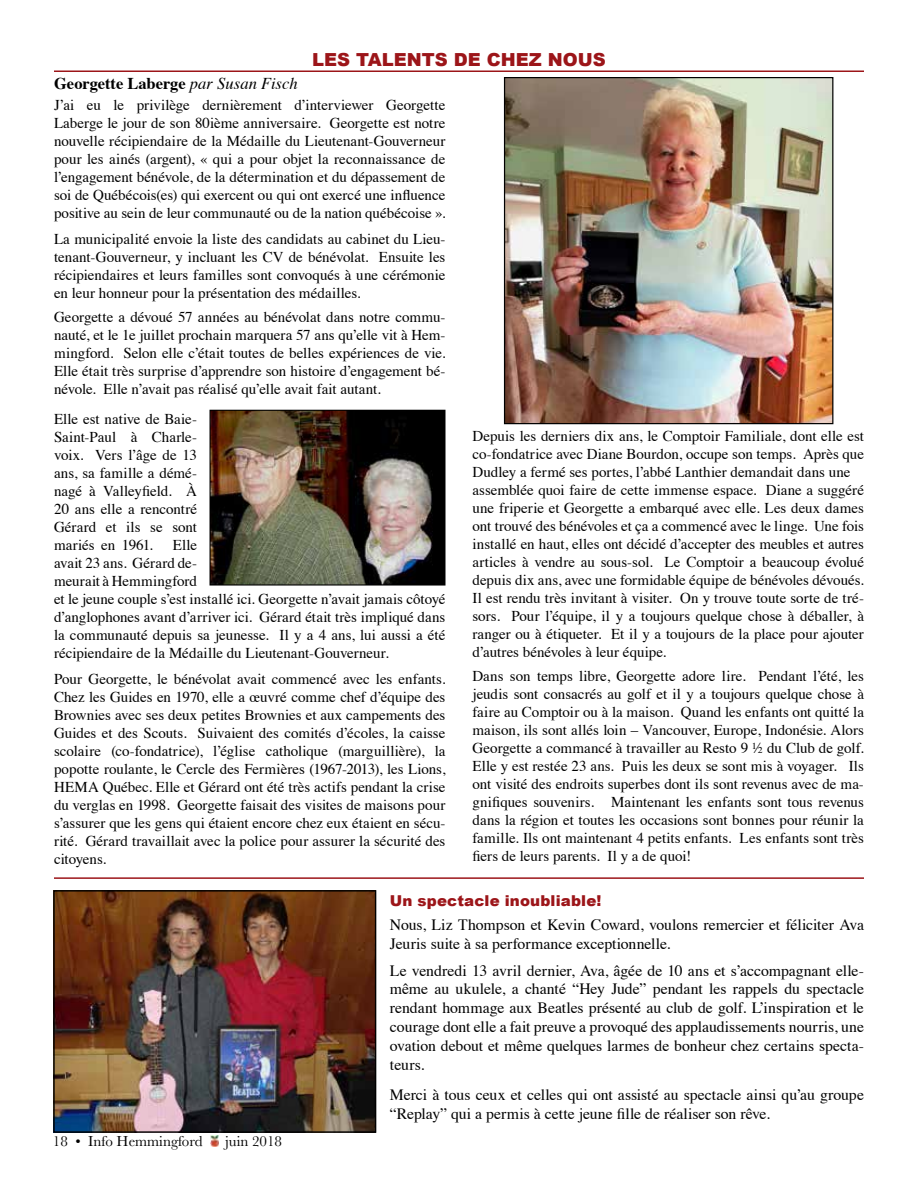
<style>
.page{position:relative;width:918px;height:1188px;background:#fff}
.page>*{position:absolute;margin:0;border:0;box-sizing:border-box;transform-origin:0 0}
.t1{font:900 18px "Arial";color:#9c1519}
.t2{font:700 16.5px "Times";letter-spacing:-.005em;color:#000}
.t3{font:15.75px/18.9px "Times";letter-spacing:-.005em;color:#000}
.t4{font:15px/18px "Times";color:#000;text-align:justify}
.t5{font:15px "Baskerville";color:#000}
.t6{font:900 15px "Arial";letter-spacing:.01em;color:#9c1519}
.s1{font-weight:400;font-style:italic}
</style>
<div class="page">
<hr style="left:54px;top:70px;width:810px;height:2px;background:#9c1519">
<svg style="left:211px;top:1136px;width:8px;height:11px"></svg>
<img style="left:506px;top:79px;width:325px;height:343px">
<div style="left:504px;top:77px;width:329px;height:347px;border:1px solid #000"></div>
<img style="left:212px;top:412px;width:232px;height:172px">
<div style="left:210px;top:410px;width:236px;height:176px;border:1px solid #000"></div>
<hr style="left:54px;top:877px;width:810px;height:2px;background:#9c1519">
<img style="left:55px;top:892px;width:319px;height:239px">
<div style="left:53px;top:890px;width:323px;height:243px;border:1px solid #000"></div>
<p class="t1" style="left:312px;top:46px;width:295px">LES TALENTS DE CHEZ NOUS</p>
<p class="t2" style="left:54px;top:68px;width:245px">Georgette Laberge <span class="s1">par Susan Fisch</span></p>
<p class="t4" style="left:54px;top:95px;width:393px">J’ai eu le privilège dernièrement d’interviewer Georgette Laberge le jour de son 80ième anniversaire. Georgette est notre nouvelle récipiendaire de la Médaille du Lieutenant-Gouverneur pour les ainés (argent), « qui a pour objet la reconnaissance de l’engagement bénévole, de la détermination et du dépassement de soi de Québécois(es) qui exercent ou qui ont exercé une influence positive au sein de leur communauté ou de la nation québécoise ».</p>
<p class="t4" style="left:54px;top:228px;width:393px">La municipalité envoie la liste des candidats au cabinet du Lieu&shy;tenant-Gouverneur, y incluant les CV de bénévolat. Ensuite les récipiendaires et leurs familles sont convoqués à une cérémonie en leur honneur pour la présentation des médailles.</p>
<p class="t4" style="left:54px;top:306px;width:393px">Georgette a dévoué 57 années au bénévolat dans notre commu&shy;nauté, et le 1e juillet prochain marquera 57 ans qu’elle vit à Hem&shy;mingford. Selon elle c’était toutes de belles expériences de vie.<br>Elle était très surprise d’apprendre son histoire d’engagement bé&shy;névole. Elle n’avait pas réalisé qu’elle avait fait autant.</p>
<p class="t4" style="left:54px;top:408px;width:145px">Elle est native de Baie-Saint-Paul à Charle&shy;voix. Vers l’âge de 13 ans, sa famille a démé&shy;nagé à Valleyfield. À 20 ans elle a rencontré Gérard et ils se sont mariés en 1961.</p>
<p class="t4" style="left:472px;top:426px;width:393px;text-align:left">Depuis les derniers dix ans, le Comptoir Familiale, dont elle est co-fondatrice avec Diane Bourdon, occupe son temps. Après que Dudley a fermé ses portes, l’abbé Lanthier demandait dans une assemblée quoi faire de cette immense espace. Diane a suggéré une friperie et Georgette a embarqué avec elle. Les deux dames ont trouvé des bénévoles et ça a commencé avec le linge. Une fois installé en haut, elles ont décidé d’accepter des meubles et autres articles à vendre au sous-sol. Le Comptoir a beaucoup évolué depuis dix ans, avec une formidable équipe de bénévoles dévoués.<br>Il est rendu très invitant à visiter. On y trouve toute sorte de tré&shy;sors. Pour l’équipe, il y a toujours quelque chose à déballer, à ranger ou à étiqueter. Et il y a toujours de la place pour ajouter d’autres bénévoles à leur équipe.</p>
<p class="t4" style="left:472px;top:666px;width:393px">Dans son temps libre, Georgette adore lire. Pendant l’été, les jeudis sont consacrés au golf et il y a toujours quelque chose à faire au Comptoir ou à la maison. Quand les enfants ont quitté la maison, ils sont allés loin – Vancouver, Europe, Indonésie. Alors Georgette a commancé à travailler au Resto 9 ½ du Club de golf.<br>Elle y est restée 23 ans. Puis les deux se sont mis à voyager. Ils ont visité des endroits superbes dont ils sont revenus avec de ma&shy;gnifiques souvenirs. Maintenant les enfants sont tous revenus dans la région et toutes les occasions sont bonnes pour réunir la famille. Ils ont maintenant 4 petits enfants. Les enfants sont très fiers de leurs parents. Il y a de quoi!</p>
<p class="t4" style="left:54px;top:534px;width:393px;text-align:left;text-indent:119px">Elle<br>avait 23 ans. Gérard de-<br>meurait à Hemmingford<br>et le jeune couple s’est installé ici. Georgette n’avait jamais côtoyé d’anglophones avant d’arriver ici. Gérard était très impliqué dans la communauté depuis sa jeunesse. Il y a 4 ans, lui aussi a été récipiendaire de la Médaille du Lieutenant-Gouverneur.</p>
<p class="t4" style="left:54px;top:669px;width:393px">Pour Georgette, le bénévolat avait commencé avec les enfants.<br>Chez les Guides en 1970, elle a œuvré comme chef d’équipe des Brownies avec ses deux petites Brownies et aux campements des Guides et des Scouts. Suivaient des comités d’écoles, la caisse scolaire (co-fondatrice), l’église catholique (marguillière), la popotte roulante, le Cercle des Fermières (1967-2013), les Lions, HEMA Québec. Elle et Gérard ont été très actifs pendant la crise du verglas en 1998. Georgette faisait des visites de maisons pour s’assurer que les gens qui étaient encore chez eux étaient en sécu&shy;rité. Gérard travaillait avec la police pour assurer la sécurité des citoyens.</p>
<p class="t6" style="left:390px;top:889px;width:213px">Un spectacle inoubliable!</p>
<p class="t3" style="left:390px;top:914px;width:476px">Nous, Liz Thompson et Kevin Coward, voulons remercier et féliciter Ava<br>Jeuris suite à sa performance exceptionnelle.</p>
<p class="t3" style="left:390px;top:959px;width:476px;text-align:justify">Le vendredi 13 avril dernier, Ava, âgée de 10 ans et s’accompagnant elle&shy;même au ukulele, a chanté “Hey Jude” pendant les rappels du spectacle rendant hommage aux Beatles présenté au club de golf. L’inspiration et le courage dont elle a fait preuve a provoqué des applaudissements nourris, une ovation debout et même quelques larmes de bonheur chez certains specta&shy;teurs.</p>
<p class="t3" style="left:390px;top:1084px;width:476px">Merci à tous ceux et celles qui ont assisté au spectacle ainsi qu’au groupe “Replay” qui a permis à cette jeune fille de réaliser son rêve.</p>
<p class="t5" style="left:53px;top:1131px;width:151px">18 • Info Hemmingford</p>
<p class="t5" style="left:225px;top:1131px;width:59px">juin 2018</p>
</div>
